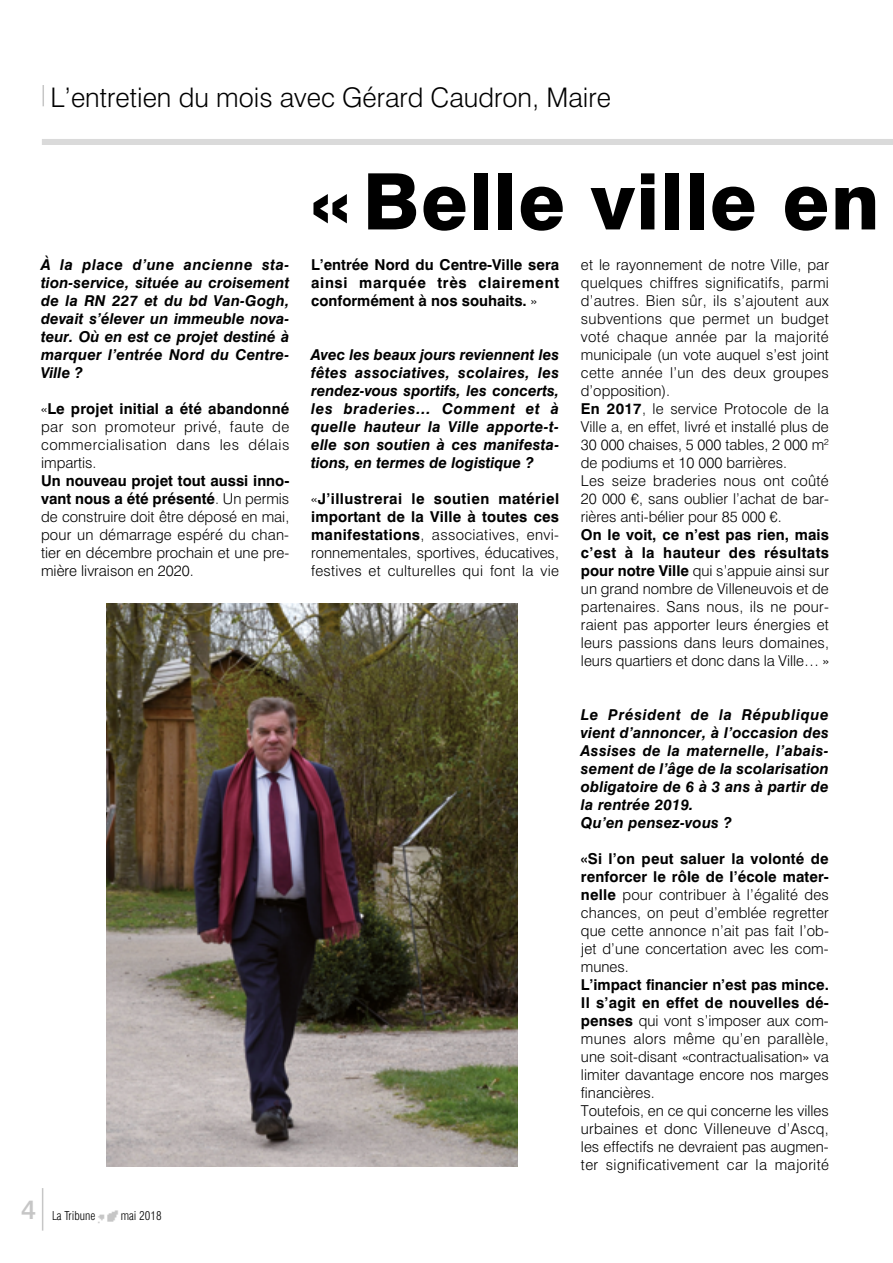
<style>
.page{position:relative;width:893px;height:1263px;background:#fff}
.page>*{position:absolute;margin:0;border:0;box-sizing:border-box;transform-origin:0 0}
.t1{font:800 78px "Swiss 721 BT";letter-spacing:.02em;color:#000}
.t2{font:300 27px "Swiss 721 BT";color:#000}
.t3{font:500 27px "Swiss 721 BT";color:#c6c6c6}
.t4{font:300 15px/18px "Swiss 721 BT";letter-spacing:.005em;color:#000;text-align:justify}
.t5{font:italic 700 15px/18px "Swiss 721 BT";letter-spacing:.01em;color:#000;text-align:justify}
.t6{font:700 15px/18px "Swiss 721 BT";letter-spacing:.025em;color:#000;text-align:justify}
.t7{font:300 condensed 12px "Swiss 721 BT";color:#000}
.s1{font-weight:700}
.s2{font-weight:300}
</style>
<div class="page">
<svg style="left:43px;top:85px;width:1px;height:21px"></svg>
<img style="left:98px;top:1210px;width:20px;height:14px">
<hr style="left:42px;top:1188px;width:1px;height:42px;background:#c6c6c6">
<div style="left:42px;top:139px;width:851px;height:6px;background:#dadada"></div>
<img style="left:106px;top:604px;width:412px;height:563px">
<h2 class="t2" style="left:50px;top:81px;width:562px">L’entretien du mois avec Gérard Caudron, Maire</h2>
<p class="t5" style="left:41px;top:256px;width:250px">À la place d’une ancienne sta&shy;tion-service, située au croisement de la RN 227 et du bd Van-Gogh, devait s’élever un immeuble nova&shy;teur. Où en est ce projet destiné à marquer l’entrée Nord du Centre-Ville ?</p>
<p class="t4" style="left:41px;top:400px;width:250px">«<span class="s1">Le projet initial a été abandonné </span>par son promoteur privé, faute de commercialisation dans les délais impartis.</p>
<p class="t4" style="left:41px;top:472px;width:250px"><span class="s1">Un nouveau projet tout aussi inno&shy;vant nous a été présenté</span>. Un permis de construire doit être déposé en mai, pour un démarrage espéré du chan&shy;tier en décembre prochain et une pre&shy;mière livraison en 2020.</p>
<h2 class="t3" style="left:21px;top:1193px;width:17px">4</h2>
<p class="t7" style="left:52px;top:1208px;width:45px">La Tribune</p>
<p class="t7" style="left:121px;top:1208px;width:42px">mai 2018</p>
<h1 class="t1" style="left:311px;top:154px;width:570px">« Belle ville en</h1>
<p class="t6" style="left:311px;top:256px;width:250px">L’entrée Nord du Centre-Ville sera ainsi marquée très clairement conformément à nos souhaits. <span class="s2">»</span></p>
<p class="t4" style="left:581px;top:256px;width:250px;text-align:left">et le rayonnement de notre Ville, par quelques chiffres significatifs, parmi d’autres. Bien sûr, ils s’ajoutent aux subventions que permet un budget voté chaque année par la majorité municipale (un vote auquel s’est joint cette année l’un des deux groupes d’opposition).<br><span class="s1">En 2017</span>, le service Protocole de la Ville a, en effet, livré et installé plus de 30 000 chaises, 5 000 tables, 2 000 m<sup>2 </sup>de podiums et 10 000 barrières.<br>Les seize braderies nous ont coûté 20 000 €, sans oublier l’achat de bar&shy;rières anti-bélier pour 85 000 €.</p>
<p class="t4" style="left:581px;top:526px;width:250px"><span class="s1">On le voit, ce n’est pas rien, mais c’est à la hauteur des résultats pour notre Ville</span> qui s’appuie ainsi sur un grand nombre de Villeneuvois et de partenaires. Sans nous, ils ne pour&shy;raient pas apporter leurs énergies et leurs passions dans leurs domaines, leurs quartiers et donc dans la Ville… »</p>
<p class="t5" style="left:581px;top:706px;width:249px;text-align:left">Le Président de la République vient d’annoncer, à l’occasion des<br>Assises de la maternelle, l’abais&shy;sement de l’âge de la scolarisation obligatoire de 6 à 3 ans à partir de la rentrée 2019.<br>Qu’en pensez-vous ?</p>
<p class="t4" style="left:581px;top:850px;width:249px"><span class="s1">«Si l’on peut saluer la volonté de renforcer le rôle de l’école mater&shy;nelle</span> pour contribuer à l’égalité des chances, on peut d’emblée regretter que cette annonce n’ait pas fait l’ob&shy;jet d’une concertation avec les com&shy;munes.</p>
<p class="t4" style="left:581px;top:976px;width:250px;text-align:left"><span class="s1">L’impact financier n’est pas mince.<br>Il s’agit en effet de nouvelles dé&shy;penses</span> qui vont s’imposer aux com&shy;munes alors même qu’en parallèle, une soit-disant «contractualisation» va limiter davantage encore nos marges financières.<br>Toutefois, en ce qui concerne les villes urbaines et donc Villeneuve d’Ascq, les effectifs ne devraient pas augmen&shy;ter significativement car la majorité</p>
<p class="t5" style="left:311px;top:346px;width:250px">Avec les beaux jours reviennent les fêtes associatives, scolaires, les rendez-vous sportifs, les concerts, les braderies… Comment et à quelle hauteur la Ville apporte-t&shy;elle son soutien à ces manifesta&shy;tions, en termes de logistique ?</p>
<p class="t4" style="left:311px;top:490px;width:250px">«<span class="s1">J’illustrerai le soutien matériel important de la Ville à toutes ces manifestations</span>, associatives, envi&shy;ronnementales, sportives, éducatives, festives et culturelles qui font la vie</p>
</div>
